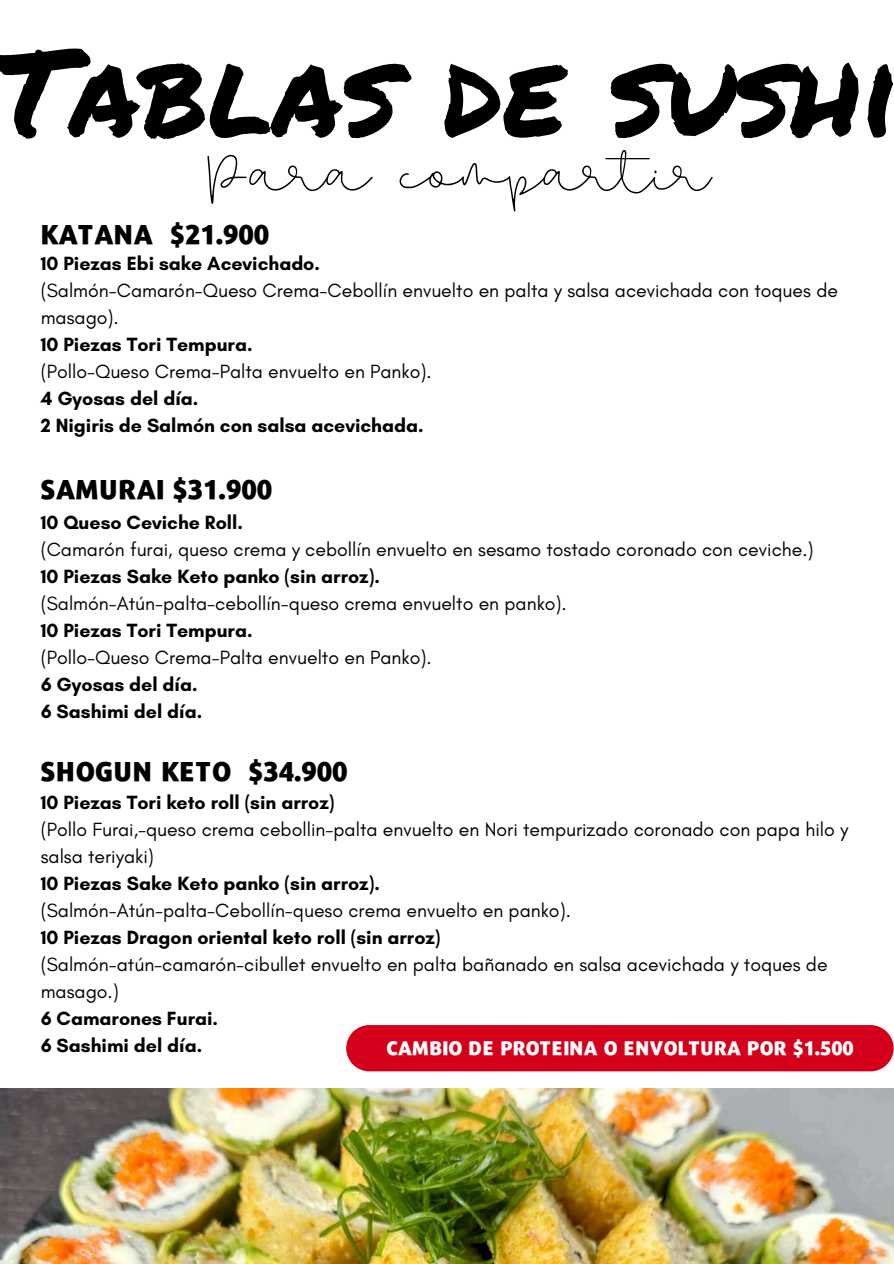
<style>
.page{position:relative;width:894px;height:1264px;background:#fff}
.page>*{position:absolute;margin:0;border:0;box-sizing:border-box;transform-origin:0 0}
.t1{font:120px "Permanent Marker";color:#000}
.t2{font:63.9px "Beautiful";color:#000}
.t3{font:900 27px "Repo";color:#000}
.t4{font:19.5px/27px "Glacial Indifference";color:#000}
.t5{font:700 19.5px/27px "Glacial Indifference";color:#000}
.t6{font:900 19.5px "Repo";color:#fff}
</style>
<div class="page">
<img style="left:0;top:1088px;width:893px;height:175px">
<div style="left:346px;top:1025px;width:547px;height:46px;background:#d4001b;border-radius:23px"></div>
<h1 class="t1" style="left:-3px;top:3px;width:903px">Tablas de sushi</h1>
<h2 class="t2" style="left:207px;top:134px;width:504px">Para compartir</h2>
<h3 class="t3" style="left:41px;top:216px;width:230px">KATANA $21.900</h3>
<p class="t5" style="left:41px;top:249px;width:281px">10 Piezas Ebi sake Acevichado.</p>
<p class="t4" style="left:41px;top:276px;width:798px">(Salmón-Camarón-Queso Crema-Cebollín envuelto en palta y salsa acevichada con toques de masago).</p>
<p class="t5" style="left:41px;top:330px;width:213px">10 Piezas Tori Tempura.</p>
<p class="t4" style="left:41px;top:357px;width:392px">(Pollo-Queso Crema-Palta envuelto en Panko).</p>
<p class="t5" style="left:41px;top:384px;width:384px">4 Gyosas del día.<br>2 Nigiris de Salmón con salsa acevichada.</p>
<h3 class="t3" style="left:41px;top:471px;width:233px">SAMURAI $31.900</h3>
<p class="t5" style="left:41px;top:509px;width:204px">10 Queso Ceviche Roll.</p>
<p class="t4" style="left:41px;top:536px;width:774px">(Camarón furai, queso crema y cebollín envuelto en sesamo tostado coronado con ceviche.)</p>
<p class="t5" style="left:41px;top:563px;width:340px">10 Piezas Sake Keto panko (sin arroz).</p>
<p class="t4" style="left:41px;top:590px;width:527px">(Salmón-Atún-palta-cebollín-queso crema envuelto en panko).</p>
<p class="t5" style="left:41px;top:617px;width:213px">10 Piezas Tori Tempura.</p>
<p class="t4" style="left:41px;top:644px;width:392px">(Pollo-Queso Crema-Palta envuelto en Panko).</p>
<p class="t5" style="left:41px;top:671px;width:163px">6 Gyosas del día.<br>6 Sashimi del día.</p>
<h3 class="t3" style="left:41px;top:753px;width:308px">SHOGUN KETO $34.900</h3>
<p class="t5" style="left:41px;top:789px;width:295px">10 Piezas Tori keto roll (sin arroz)</p>
<p class="t4" style="left:41px;top:816px;width:809px">(Pollo Furai,-queso crema cebollin-palta envuelto en Nori tempurizado coronado con papa hilo y salsa teriyaki)</p>
<p class="t5" style="left:41px;top:870px;width:340px">10 Piezas Sake Keto panko (sin arroz).</p>
<p class="t4" style="left:41px;top:897px;width:531px">(Salmón-Atún-palta-Cebollín-queso crema envuelto en panko).</p>
<p class="t5" style="left:41px;top:924px;width:401px">10 Piezas Dragon oriental keto roll (sin arroz)</p>
<p class="t4" style="left:41px;top:951px;width:788px">(Salmón-atún-camarón-cibullet envuelto en palta bañanado en salsa acevichada y toques de masago.)</p>
<p class="t5" style="left:41px;top:1005px;width:179px">6 Camarones Furai.<br>6 Sashimi del día.</p>
<p class="t6" style="left:386px;top:1035px;width:468px">CAMBIO DE PROTEINA O ENVOLTURA POR $1.500</p>
</div>
